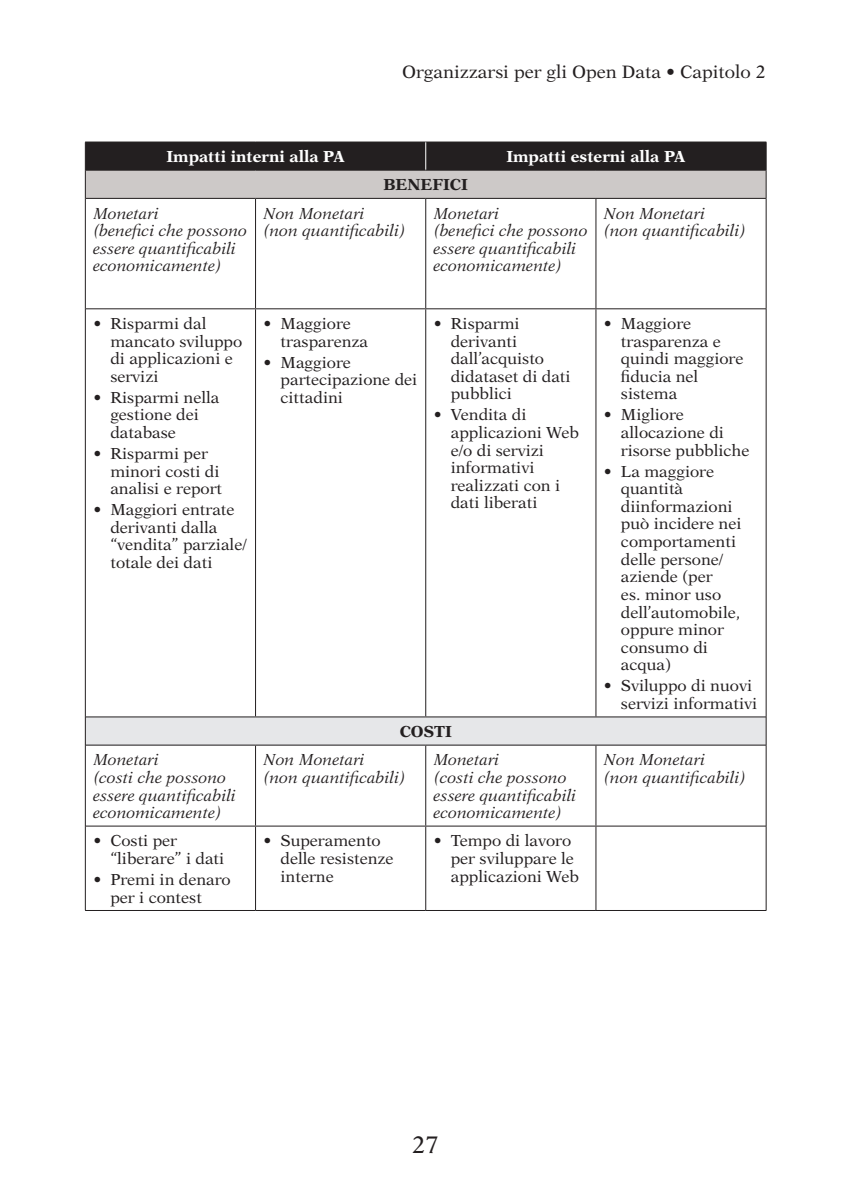
<style>
.page{position:relative;width:851px;height:1191px;background:#fff}
.page>*{position:absolute;margin:0;border:0;box-sizing:border-box;transform-origin:0 0}
.t1{font:24px "New Aster LT Std";color:#231f20}
.t2{font:18px "New Aster LT Std";color:#231f20}
.t3{font:16px/17.6px "New Aster LT Std";color:#231f20}
.t4{font:italic 16px/17.6px "New Aster LT Std";color:#231f20}
.t5{font:700 16px "New Aster LT Std";color:#fff}
.t6{font:700 16px "New Aster LT Std";color:#231f20}
</style>
<div class="page">
<div style="left:85px;top:717px;width:681px;height:28px;background:#e6e7e9"></div>
<hr style="left:86px;top:198px;width:169px;height:1px;background:#231f20">
<hr style="left:255px;top:198px;width:170px;height:1px;background:#231f20">
<hr style="left:255px;top:199px;width:1px;height:109px;background:#231f20">
<hr style="left:425px;top:198px;width:171px;height:1px;background:#231f20">
<hr style="left:425px;top:199px;width:1px;height:109px;background:#231f20">
<hr style="left:596px;top:198px;width:169px;height:1px;background:#231f20">
<hr style="left:595px;top:199px;width:1px;height:109px;background:#231f20">
<hr style="left:86px;top:308px;width:169px;height:1px;background:#231f20">
<hr style="left:255px;top:308px;width:170px;height:1px;background:#231f20">
<hr style="left:255px;top:309px;width:1px;height:407px;background:#231f20">
<hr style="left:425px;top:308px;width:171px;height:1px;background:#231f20">
<hr style="left:425px;top:309px;width:1px;height:407px;background:#231f20">
<hr style="left:596px;top:308px;width:169px;height:1px;background:#231f20">
<hr style="left:595px;top:309px;width:1px;height:407px;background:#231f20">
<hr style="left:86px;top:716px;width:169px;height:1px;background:#231f20">
<hr style="left:255px;top:716px;width:170px;height:1px;background:#231f20">
<hr style="left:425px;top:716px;width:171px;height:1px;background:#231f20">
<hr style="left:596px;top:716px;width:169px;height:1px;background:#231f20">
<hr style="left:86px;top:744px;width:169px;height:1px;background:#231f20">
<hr style="left:255px;top:744px;width:170px;height:1px;background:#231f20">
<hr style="left:255px;top:745px;width:1px;height:80px;background:#231f20">
<hr style="left:425px;top:744px;width:171px;height:1px;background:#231f20">
<hr style="left:425px;top:745px;width:1px;height:80px;background:#231f20">
<hr style="left:596px;top:744px;width:169px;height:1px;background:#231f20">
<hr style="left:595px;top:745px;width:1px;height:80px;background:#231f20">
<hr style="left:86px;top:825px;width:169px;height:1px;background:#231f20">
<hr style="left:255px;top:825px;width:170px;height:1px;background:#231f20">
<hr style="left:255px;top:826px;width:1px;height:84px;background:#231f20">
<hr style="left:425px;top:825px;width:171px;height:1px;background:#231f20">
<hr style="left:425px;top:826px;width:1px;height:84px;background:#231f20">
<hr style="left:596px;top:825px;width:169px;height:1px;background:#231f20">
<hr style="left:595px;top:826px;width:1px;height:84px;background:#231f20">
<hr style="left:85px;top:198px;width:1px;height:111px;background:#231f20">
<hr style="left:765px;top:198px;width:1px;height:111px;background:#231f20">
<hr style="left:85px;top:309px;width:1px;height:408px;background:#231f20">
<hr style="left:765px;top:309px;width:1px;height:408px;background:#231f20">
<svg style="left:85px;top:717px;width:1px;height:28px"></svg>
<svg style="left:765px;top:717px;width:1px;height:28px"></svg>
<hr style="left:85px;top:745px;width:1px;height:81px;background:#231f20">
<hr style="left:765px;top:745px;width:1px;height:81px;background:#231f20">
<hr style="left:85px;top:826px;width:1px;height:84px;background:#231f20">
<hr style="left:765px;top:826px;width:1px;height:84px;background:#231f20">
<hr style="left:85px;top:910px;width:170px;height:1px;background:#231f20">
<hr style="left:255px;top:910px;width:170px;height:1px;background:#231f20">
<hr style="left:425px;top:910px;width:171px;height:1px;background:#231f20">
<hr style="left:596px;top:910px;width:170px;height:1px;background:#231f20">
<svg style="left:85px;top:142px;width:681px;height:56px;background:#757171"></svg>
<p class="t2" style="left:402px;top:61px;width:365px">Organizzarsi per gli Open Data • Capitolo 2</p>
<p class="t5" style="left:166px;top:147px;width:180px">Impatti interni alla PA</p>
<p class="t5" style="left:506px;top:147px;width:180px">Impatti esterni alla PA</p>
<p class="t6" style="left:383px;top:175px;width:86px">BENEFICI</p>
<p class="t4" style="left:93px;top:204px;width:156px">Monetari<br>(benefici che possono essere quantificabili economicamente)</p>
<p class="t4" style="left:263px;top:204px;width:143px">Non Monetari<br>(non quantificabili)</p>
<p class="t4" style="left:433px;top:204px;width:156px">Monetari<br>(benefici che possono essere quantificabili economicamente)</p>
<p class="t4" style="left:604px;top:204px;width:143px">Non Monetari<br>(non quantificabili)</p>
<p class="t3" style="left:110px;top:315px;width:133px;text-indent:-17px">• Risparmi dal mancato sviluppo di applicazioni e servizi</p>
<p class="t3" style="left:110px;top:388px;width:111px;text-indent:-17px">• Risparmi nella gestione dei database</p>
<p class="t3" style="left:110px;top:445px;width:113px;text-indent:-17px">• Risparmi per minori costi di analisi e report</p>
<p class="t3" style="left:110px;top:501px;width:138px;text-indent:-17px">• Maggiori entrate derivanti dalla “vendita” parziale/ totale dei dati</p>
<p class="t3" style="left:280px;top:315px;width:89px;text-indent:-17px">• Maggiore trasparenza</p>
<p class="t3" style="left:280px;top:353px;width:138px;text-indent:-17px">• Maggiore partecipazione dei cittadini</p>
<p class="t3" style="left:450px;top:315px;width:121px;text-indent:-17px">• Risparmi derivanti dall’acquisto didataset di dati pubblici</p>
<p class="t3" style="left:450px;top:406px;width:130px;text-indent:-17px">• Vendita di applicazioni Web e/o di servizi informativi realizzati con i dati liberati</p>
<p class="t6" style="left:399px;top:722px;width:54px">COSTI</p>
<p class="t3" style="left:621px;top:315px;width:124px;text-indent:-17px">• Maggiore trasparenza e quindi maggiore fiducia nel sistema</p>
<p class="t3" style="left:621px;top:406px;width:130px;text-indent:-17px">• Migliore allocazione di risorse pubbliche</p>
<p class="t3" style="left:621px;top:462px;width:122px;text-indent:-17px">• La maggiore quantità diinformazioni può incidere nei comportamenti delle persone/ aziende (per<br>es. minor uso dell’automobile, oppure minor consumo di acqua)</p>
<p class="t3" style="left:621px;top:677px;width:138px;text-indent:-17px">• Sviluppo di nuovi servizi informativi</p>
<p class="t4" style="left:93px;top:751px;width:144px">Monetari<br>(costi che possono essere quantificabili economicamente)</p>
<p class="t4" style="left:263px;top:751px;width:143px">Non Monetari<br>(non quantificabili)</p>
<p class="t4" style="left:433px;top:751px;width:144px">Monetari<br>(costi che possono essere quantificabili economicamente)</p>
<p class="t4" style="left:604px;top:751px;width:143px">Non Monetari<br>(non quantificabili)</p>
<p class="t3" style="left:110px;top:832px;width:115px;text-indent:-17px">• Costi per “liberare” i dati</p>
<p class="t3" style="left:110px;top:870px;width:122px;text-indent:-17px">• Premi in denaro per i contest</p>
<p class="t3" style="left:280px;top:832px;width:114px;text-indent:-17px">• Superamento delle resistenze interne</p>
<p class="t3" style="left:450px;top:832px;width:130px;text-indent:-17px">• Tempo di lavoro per sviluppare le applicazioni Web</p>
<p class="t1" style="left:412px;top:1130px;width:28px">27</p>
</div>
